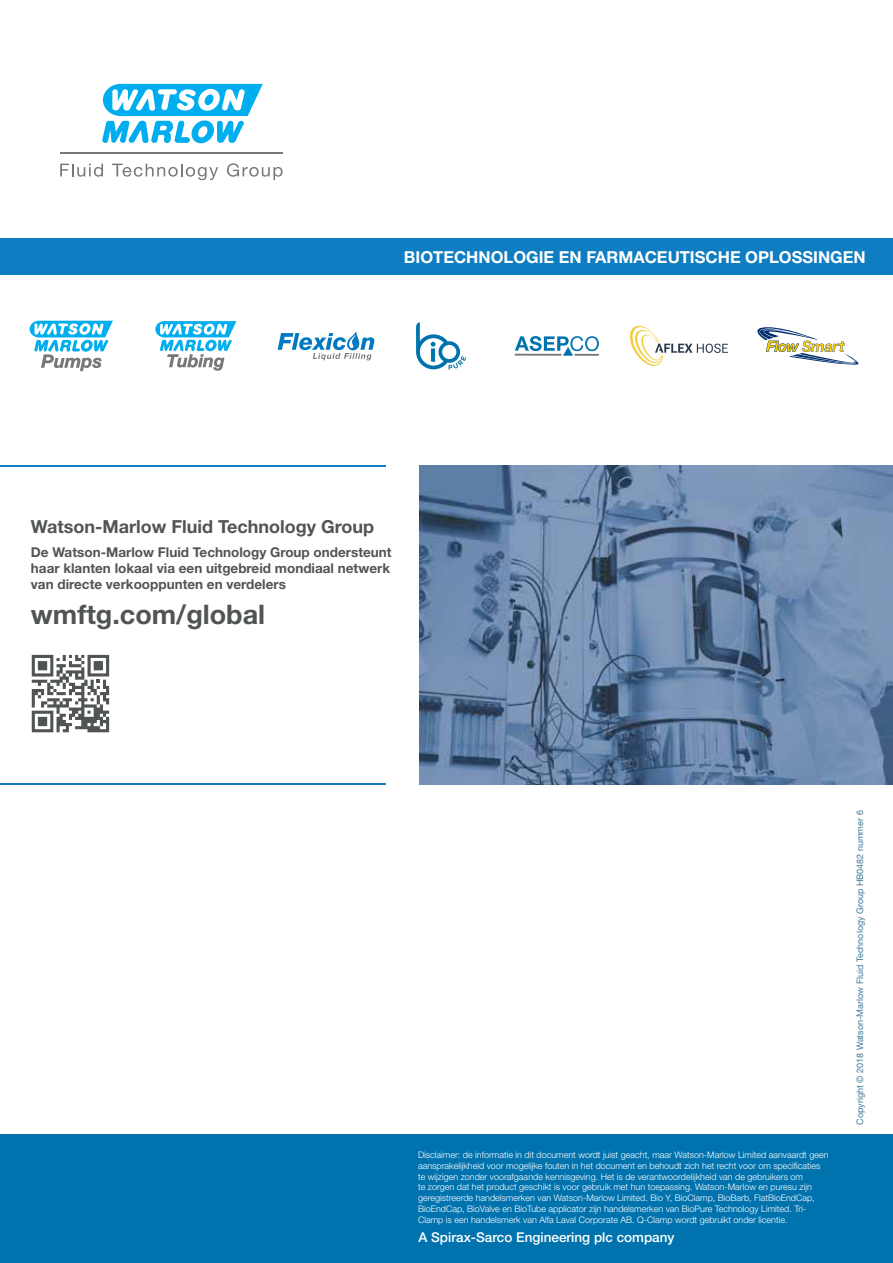
<style>
.page{position:relative;width:893px;height:1263px;background:#fff}
.page>*{position:absolute;margin:0;border:0;box-sizing:border-box;transform-origin:0 0}
.t1{font:700 27px "Helvetica Neue LT Std";color:#515455}
.t2{font:700 18px "Helvetica Neue LT Std";color:#515455}
.t3{font:700 16.5px "Helvetica Neue LT Std";color:#fff}
.t4{font:700 13.5px/16.2px "Helvetica Neue LT Std";color:#515455;text-align:justify}
.t5{font:500 13.5px "Helvetica Neue LT Std";color:#fff}
.t6{font:300 9px/10.8px "Helvetica Neue LT Std";color:#fff}
.t7{font:9px "Helvetica Neue LT Std";color:#3e7998}
</style>
<div class="page">
<div style="left:0;top:1135px;width:893px;height:128px;background:#0073ae"></div>
<div style="left:0;top:239px;width:893px;height:36px;background:#0e7dc2"></div>
<hr style="left:0;top:465px;width:385px;height:1px;background:#0e7dc2">
<hr style="left:0;top:784px;width:385px;height:1px;background:#0e7dc2">
<svg style="left:416px;top:322px;width:50px;height:48px"></svg>
<svg style="left:278px;top:331px;width:96px;height:29px"></svg>
<svg style="left:30px;top:321px;width:83px;height:50px"></svg>
<svg style="left:155px;top:321px;width:81px;height:50px"></svg>
<svg style="left:757px;top:327px;width:102px;height:38px"></svg>
<svg style="left:515px;top:336px;width:84px;height:20px"></svg>
<svg style="left:629px;top:326px;width:99px;height:40px"></svg>
<hr style="left:60px;top:152px;width:223px;height:2px;background:#77787b">
<svg style="left:60px;top:164px;width:43px;height:13px"></svg>
<svg style="left:112px;top:164px;width:106px;height:16px"></svg>
<svg style="left:227px;top:163px;width:56px;height:17px"></svg>
<svg style="left:102px;top:84px;width:161px;height:59px"></svg>
<svg style="left:32px;top:655px;width:77px;height:77px"></svg>
<img style="left:419px;top:465px;width:474px;height:320px">
<h3 class="t3" style="left:404px;top:247px;width:463px">BIOTECHNOLOGIE EN FARMACEUTISCHE OPLOSSINGEN</h3>
<h2 class="t2" style="left:31px;top:516px;width:345px">Watson-Marlow Fluid Technology Group</h2>
<h3 class="t4" style="left:31px;top:543px;width:362px">De Watson-Marlow Fluid Technology Group ondersteunt haar klanten lokaal via een uitgebreid mondiaal netwerk van directe verkooppunten en verdelers</h3>
<h1 class="t1" style="left:31px;top:597px;width:236px">wmftg.com/global</h1>
<p class="t6" style="left:418px;top:1149px;width:412px">Disclaimer: de informatie in dit document wordt juist geacht, maar Watson-Marlow Limited aanvaardt geen aansprakelijkheid voor mogelijke fouten in het document en behoudt zich het recht voor om specificaties te wijzigen zonder voorafgaande kennisgeving. Het is de verantwoordelijkheid van de gebruikers om<br>te zorgen dat het product geschikt is voor gebruik met hun toepassing. Watson-Marlow en puresu zijn geregistreerde handelsmerken van Watson-Marlow Limited. Bio Y, BioClamp, BioBarb, FlatBioEndCap, BioEndCap, BioValve en BioTube applicator zijn handelsmerken van BioPure Technology Limited. Tri-Clamp is een handelsmerk van Alfa Laval Corporate AB. Q-Clamp wordt gebruikt onder licentie.</p>
<h3 class="t5" style="left:418px;top:1229px;width:258px">A Spirax‑Sarco Engineering plc company</h3>
<p class="t7" style="left:855px;top:1124px;width:316px;rotate:-90deg">Copyright © 2018 Watson-Marlow Fluid Technology Group HB0482 nummer 6</p>
</div>
